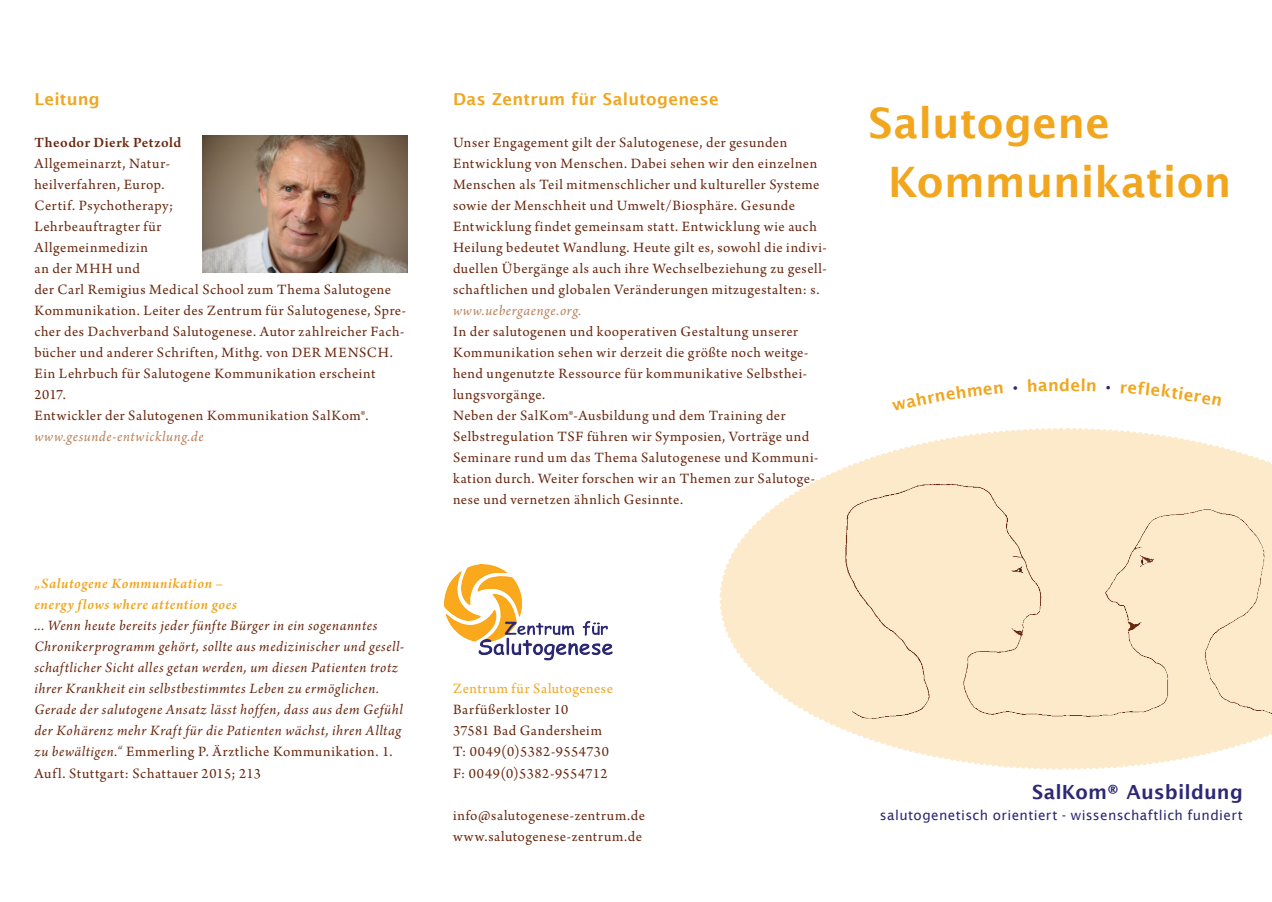
<style>
.page{position:relative;width:1272px;height:902px;background:#fff}
.page>*{position:absolute;margin:0;border:0;box-sizing:border-box;transform-origin:0 0}
.Sal_Kom{font:600 42px "Lucida Sans";color:#f1a61e}
.salkom{font:600 19.5px "Lucida Sans";letter-spacing:.005em;color:#2c2875}
.Überschrift{font:600 16.5px "Lucida Sans";letter-spacing:.015em;color:#f1a61e}
.Überschrift_klein{font:600 16.5px "Lucida Sans";color:#f1a61e}
.Text_arno{font:15px/21px "Arno Pro";letter-spacing:.035em;color:#6a280f}
.Text_arno-2{font:italic 15px/21px "Arno Pro";letter-spacing:.04em;color:#6a280f}
.Text_arno-3{font:italic 600 15px "Arno Pro";letter-spacing:.04em;color:#f1a61e}
.Text_arno-4{font:15px/21px "Arno Pro";letter-spacing:.035em;color:#f1a61e}
.Text_arno-5{font:italic 15px "Arno Pro";letter-spacing:.04em;color:#b8825d}
.Text_arno-6{font:600 15px "Arno Pro";letter-spacing:.035em;color:#6a280f}
.salkom-2{font:13.5px "Lucida Sans";letter-spacing:.03em;color:#2c2875}
.s1{font-style:normal}
.s2{font-style:italic;color:#b8825d}
.s3{color:#6a280f}
</style>
<div class="page">
<svg style="left:719px;top:428px;width:341px;height:171px"></svg>
<svg style="left:719px;top:601px;width:344px;height:169px"></svg>
<svg style="left:1063px;top:428px;width:209px;height:342px"></svg>
<div style="left:829px;top:469px;width:442px;height:270px;background:#fceaca"></div>
<img style="left:203px;top:136px;width:204px;height:136px">
<img style="left:444px;top:564px;width:169px;height:97px">
<p class="Überschrift" style="left:34px;top:90px;width:67px">Leitung</p>
<p class="Text_arno-6" style="left:34px;top:134px;width:148px">Theodor Dierk Petzold</p>
<p class="Text_arno" style="left:34px;top:154px;width:373px">Allgemeinarzt, Natur-<br>heilverfahren, Europ.<br>Certif. Psychotherapy;<br>Lehrbeauftragter für<br>Allgemeinmedizin<br>an der MHH und<br>der Carl Remigius Medical School zum Thema Salutogene Kommunikation. Leiter des Zentrum für Salutogenese, Spre&shy;cher des Dachverband Salutogenese. Autor zahlreicher Fach&shy;bücher und anderer Schriften, Mithg. von DER MENSCH.</p>
<p class="Text_arno" style="left:34px;top:364px;width:343px">Ein Lehrbuch für Salutogene Kommunikation erscheint<br>2017.</p>
<p class="Text_arno" style="left:34px;top:406px;width:336px">Entwickler der Salutogenen Kommunikation SalKom®.</p>
<p class="Text_arno-5" style="left:34px;top:428px;width:171px">www.gesunde-entwicklung.de</p>
<p class="Text_arno-3" style="left:34px;top:575px;width:190px">„Salutogene Kommunikation –</p>
<p class="Text_arno-3" style="left:34px;top:596px;width:204px">energy flows where attention goes</p>
<p class="Text_arno-2" style="left:34px;top:616px;width:371px">... Wenn heute bereits jeder fünfte Bürger in ein sogenanntes Chronikerprogramm gehört, sollte aus medizinischer und gesell&shy;schaftlicher Sicht alles getan werden, um diesen Patienten trotz ihrer Krankheit ein selbstbestimmtes Leben zu ermöglichen.<br>Gerade der salutogene Ansatz lässt hoffen, dass aus dem Gefühl der Kohärenz mehr Kraft für die Patienten wächst, ihren Alltag zu bewältigen.“ <span class="s1">Emmerling P. Ärztliche Kommunikation. 1.<br>Aufl. Stuttgart: Schattauer 2015; 213</span></p>
<p class="Überschrift" style="left:453px;top:90px;width:267px">Das Zentrum für Salutogenese</p>
<p class="Text_arno" style="left:453px;top:133px;width:375px">Unser Engagement gilt der Salutogenese, der gesunden Entwicklung von Menschen. Dabei sehen wir den einzelnen Menschen als Teil mitmenschlicher und kultureller Systeme sowie der Menschheit und Umwelt/Biosphäre. Gesunde Entwicklung findet gemeinsam statt. Entwicklung wie auch Heilung bedeutet Wandlung. Heute gilt es, sowohl die indivi&shy;duellen Übergänge als auch ihre Wechselbeziehung zu gesell&shy;schaftlichen und globalen Veränderungen mitzugestalten: s. <span class="s2">www.uebergaenge.org.</span></p>
<p class="Text_arno" style="left:453px;top:322px;width:357px">In der salutogenen und kooperativen Gestaltung unserer Kommunikation sehen wir derzeit die größte noch weitge&shy;hend ungenutzte Ressource für kommunikative Selbsthei&shy;lungsvorgänge.</p>
<p class="Text_arno" style="left:453px;top:406px;width:367px">Neben der SalKom®-Ausbildung und dem Training der Selbstregulation TSF führen wir Symposien, Vorträge und Seminare rund um das Thema Salutogenese und Kommuni&shy;kation durch. Weiter forschen wir an Themen zur Salutoge&shy;nese und vernetzen ähnlich Gesinnte.</p>
<p class="Sal_Kom" style="left:868px;top:99px;width:243px">Salutogene</p>
<p class="Sal_Kom" style="left:888px;top:157px;width:345px">Kommunikation</p>
<p class="Überschrift_klein" style="left:1059px;top:375px;width:12px">d</p>
<p class="Text_arno-4" style="left:453px;top:679px;width:161px">Zentrum für Salutogenese<br><span class="s3">Barfüßerkloster 10</span></p>
<p class="Text_arno" style="left:453px;top:721px;width:150px">37581 Bad Gandersheim</p>
<p class="Text_arno" style="left:453px;top:742px;width:157px">T: 0049(0)5382-9554730</p>
<p class="Text_arno" style="left:453px;top:763px;width:156px">F: 0049(0)5382-9554712</p>
<p class="Text_arno" style="left:453px;top:805px;width:193px">info@salutogenese-zentrum.de www.salutogenese-zentrum.de</p>
<p class="salkom-2" style="left:879px;top:806px;width:364px">salutogenetisch orientiert - wissenschaftlich fundiert</p>
<p class="salkom" style="left:1032px;top:780px;width:212px">SalKom® Ausbildung</p>
</div>
